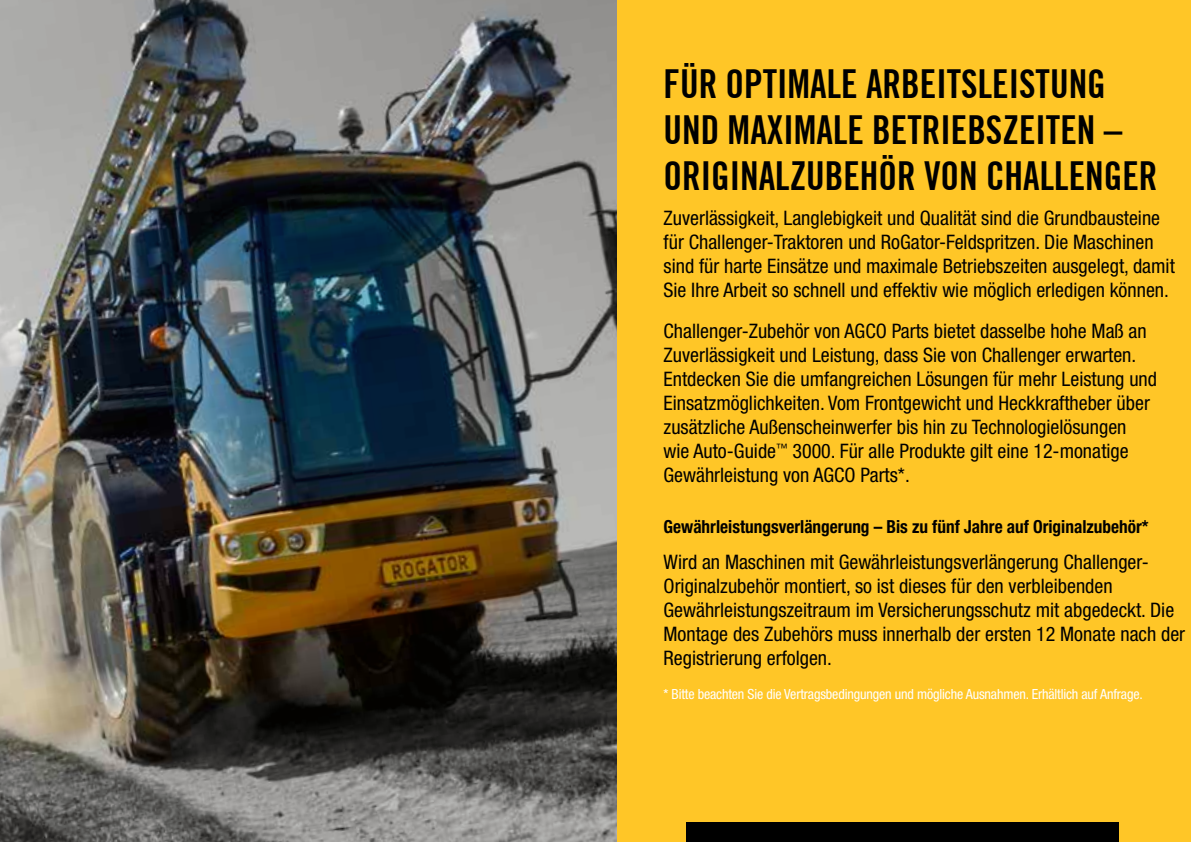
<style>
.page{position:relative;width:1191px;height:842px;background:#ffc627}
.page>*{position:absolute;margin:0;border:0;box-sizing:border-box;transform-origin:0 0}
.t1{font:700 condensed 40px/46px "Trade Gothic No.20";color:#000;scale:.93 1}
.t2{font:condensed 20px/24px "Helvetica Neue LT";color:#000}
.t3{font:700 condensed 18px "Helvetica Neue LT";color:#000;scale:.96 1}
.t4{font:condensed 14px "Helvetica Neue LT";letter-spacing:-.01em;color:#fff}
</style>
<div class="page">
<img style="left:0;top:0;width:617px;height:842px">
<div style="left:686px;top:822px;width:433px;height:20px;background:#000"></div>
<h1 class="t1" style="left:663px;top:60px;width:533px">FÜR OPTIMALE ARBEITSLEISTUNG<br>UND MAXIMALE BETRIEBSZEITEN –<br>ORIGINALZUBEHÖR VON CHALLENGER</h1>
<p class="t2" style="left:663px;top:206px;width:513px">Zuverlässigkeit, Langlebigkeit und Qualität sind die Grundbausteine für Challenger-Traktoren und RoGator-Feldspritzen. Die Maschinen sind für harte Einsätze und maximale Betriebszeiten ausgelegt, damit Sie Ihre Arbeit so schnell und effektiv wie möglich erledigen können.</p>
<p class="t2" style="left:663px;top:319px;width:495px">Challenger-Zubehör von AGCO Parts bietet dasselbe hohe Maß an Zuverlässigkeit und Leistung, dass Sie von Challenger erwarten.<br>Entdecken Sie die umfangreichen Lösungen für mehr Leistung und Einsatzmöglichkeiten. Vom Frontgewicht und Heckkraftheber über zusätzliche Außenscheinwerfer bis hin zu Technologielösungen wie Auto-Guide<sup>™</sup> 3000. Für alle Produkte gilt eine 12-monatige Gewährleistung von AGCO Parts*.</p>
<p class="t3" style="left:663px;top:516px;width:507px">Gewährleistungsverlängerung – Bis zu fünf Jahre auf Originalzubehör*</p>
<p class="t2" style="left:663px;top:550px;width:523px">Wird an Maschinen mit Gewährleistungsverlängerung Challenger-Originalzubehör montiert, so ist dieses für den verbleibenden Gewährleistungszeitraum im Versicherungsschutz mit abgedeckt. Die Montage des Zubehörs muss innerhalb der ersten 12 Monate nach der Registrierung erfolgen.</p>
<p class="t4" style="left:663px;top:685px;width:481px">* Bitte beachten Sie die Vertragsbedingungen und mögliche Ausnahmen. Erhältlich auf Anfrage.</p>
</div>
